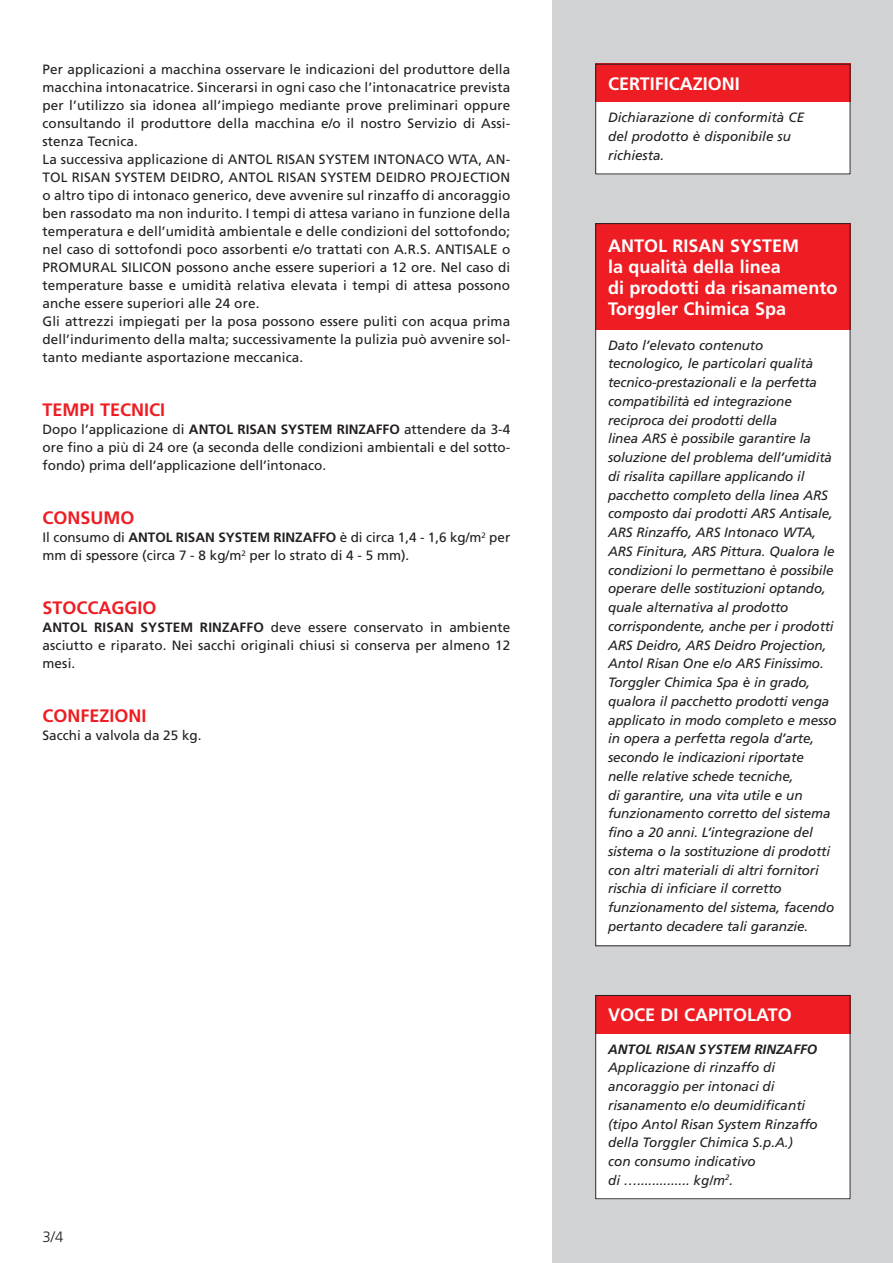
<style>
.page{position:relative;width:893px;height:1263px;background:#fff}
.page>*{position:absolute;margin:0;border:0;box-sizing:border-box;transform-origin:0 0}
.t1{font:700 18px/21px "Frutiger";color:#fff}
.t2{font:700 18px "Frutiger";color:#ee1d23}
.t3{font:300 15px "Frutiger";color:#231f20}
.t4{font:13.5px/18px "Frutiger";letter-spacing:.01em;color:#231f20}
.t5{font:italic 13.5px/18.8px "Frutiger";letter-spacing:-.01em;color:#231f20}
.t6{font:italic 700 13.5px "Frutiger";color:#231f20}
.s1{font-weight:700}
</style>
<div class="page">
<div style="left:553px;top:0;width:340px;height:1263px;background:#d1d2d4"></div>
<div style="left:595px;top:223px;width:255px;height:723px;background:#fff"></div>
<div style="left:595px;top:223px;width:255px;height:107px;background:#ee1d23"></div>
<div style="left:595px;top:223px;width:255px;height:723px;border:1px solid #231f20"></div>
<div style="left:595px;top:995px;width:255px;height:204px;background:#fff"></div>
<div style="left:595px;top:995px;width:255px;height:38px;background:#ee1d23"></div>
<div style="left:595px;top:995px;width:255px;height:204px;border:1px solid #231f20"></div>
<div style="left:595px;top:64px;width:255px;height:110px;background:#fff"></div>
<div style="left:595px;top:64px;width:255px;height:38px;background:#ee1d23"></div>
<p class="t4" style="left:43px;top:60px;width:469px">Per applicazioni a macchina osservare le indicazioni del produttore della macchina intonacatrice. Sincerarsi in ogni caso che l’intonacatrice prevista per l’utilizzo sia idonea all’impiego mediante prove preliminari oppure consultando il produttore della macchina e/o il nostro Servizio di Assi&shy;stenza Tecnica.<br>La successiva applicazione di ANTOL RISAN SYSTEM INTONACO WTA, AN-TOL RISAN SYSTEM DEIDRO, ANTOL RISAN SYSTEM DEIDRO PROJECTION o altro tipo di intonaco generico, deve avvenire sul rinzaffo di ancoraggio ben rassodato ma non indurito. I tempi di attesa variano in funzione della temperatura e dell’umidità ambientale e delle condizioni del sottofondo; nel caso di sottofondi poco assorbenti e/o trattati con A.R.S. ANTISALE o PROMURAL SILICON possono anche essere superiori a 12 ore. Nel caso di temperature basse e umidità relativa elevata i tempi di attesa possono anche essere superiori alle 24 ore.<br>Gli attrezzi impiegati per la posa possono essere puliti con acqua prima dell’indurimento della malta; successivamente la pulizia può avvenire sol&shy;tanto mediante asportazione meccanica.</p>
<h1 class="t2" style="left:43px;top:399px;width:124px">TEMPI TECNICI</h1>
<p class="t4" style="left:43px;top:420px;width:469px;text-align:justify">Dopo l’applicazione di <span class="s1">ANTOL RISAN SYSTEM RINZAFFO</span> attendere da 3-4 ore fino a più di 24 ore (a seconda delle condizioni ambientali e del sotto&shy;fondo) prima dell’applicazione dell’intonaco.</p>
<h1 class="t2" style="left:43px;top:507px;width:38px">CONSU</h1>
<h1 class="t2" style="left:104px;top:507px;width:32px">MO</h1>
<p class="t4" style="left:43px;top:528px;width:469px">Il consumo di <span class="s1">ANTOL RISAN SYSTEM RINZAFFO</span> è di circa 1,4 - 1,6 kg/m<sup>2</sup> per mm di spessore (circa 7 - 8 kg/m<sup>2</sup> per lo strato di 4 - 5 mm).</p>
<h1 class="t2" style="left:43px;top:597px;width:47px">STOCCA</h1>
<h1 class="t2" style="left:112px;top:597px;width:46px">GGIO</h1>
<p class="t4" style="left:43px;top:618px;width:469px;text-align:justify"><span class="s1">ANTOL RISAN SYSTEM RINZAFFO</span> deve essere conservato in ambiente asciutto e riparato. Nei sacchi originali chiusi si conserva per almeno 12 mesi.</p>
<h1 class="t2" style="left:43px;top:705px;width:35px">CONFEZI</h1>
<h1 class="t2" style="left:115px;top:705px;width:23px">ONI</h1>
<p class="t4" style="left:43px;top:726px;width:161px">Sacchi a valvola da 25 kg.</p>
<p class="t3" style="left:43px;top:1228px;width:22px">3/4</p>
<h1 class="t1" style="left:608px;top:73px;width:21px">CERTIFICAZI</h1>
<h1 class="t1" style="left:708px;top:73px;width:23px">ONI</h1>
<p class="t5" style="left:608px;top:108px;width:198px">Dichiarazione di conformità CE del prodotto è disponibile su richiesta.</p>
<h1 class="t1" style="left:608px;top:235px;width:87px">ANTOL RISAN</h1>
<h1 class="t1" style="left:730px;top:235px;width:22px">SYSTE</h1>
<h1 class="t1" style="left:782px;top:235px;width:18px">M</h1>
<h1 class="t1" style="left:608px;top:256px;width:231px">LA QUALITÀ DELLA LINEA<br>DI PRODOTTI DA RISANAMENTO<br>TORGGLER CHIMICA SPA</h1>
<p class="t5" style="left:608px;top:335px;width:230px">Dato l’elevato contenuto tecnologico, le particolari qualità tecnico-prestazionali e la perfetta compatibilità ed integrazione reciproca dei prodotti della<br>linea ARS è possibile garantire la soluzione del problema dell’umidità di risalita capillare applicando il pacchetto completo della linea ARS composto dai prodotti ARS Antisale, ARS Rinzaffo, ARS Intonaco WTA, ARS Finitura, ARS Pittura. Qualora le condizioni lo permettano è possibile operare delle sostituzioni optando, quale alternativa al prodotto corrispondente, anche per i prodotti ARS Deidro, ARS Deidro Projection, Antol Risan One e/o ARS Finissimo.<br>Torggler Chimica Spa è in grado, qualora il pacchetto prodotti venga applicato in modo completo e messo in opera a perfetta regola d’arte, secondo le indicazioni riportate nelle relative schede tecniche,<br>di garantire, una vita utile e un funzionamento corretto del sistema fino a 20 anni. L’integrazione del sistema o la sostituzione di prodotti con altri materiali di altri fornitori rischia di inficiare il corretto funzionamento del sistema, facendo pertanto decadere tali garanzie.</p>
<h1 class="t1" style="left:608px;top:1004px;width:185px">VOCE DI CAPITOLATO</h1>
<p class="t6" style="left:608px;top:1041px;width:211px">ANTOL RISAN SYSTEM RINZAFFO</p>
<p class="t5" style="left:608px;top:1058px;width:211px">Applicazione di rinzaffo di ancoraggio per intonaci di risanamento e/o deumidificanti (tipo Antol Risan System Rinzaffo della Torggler Chimica S.p.A.) con consumo indicativo<br>di ….............. kg/m<sup>2</sup>.</p>
</div>
